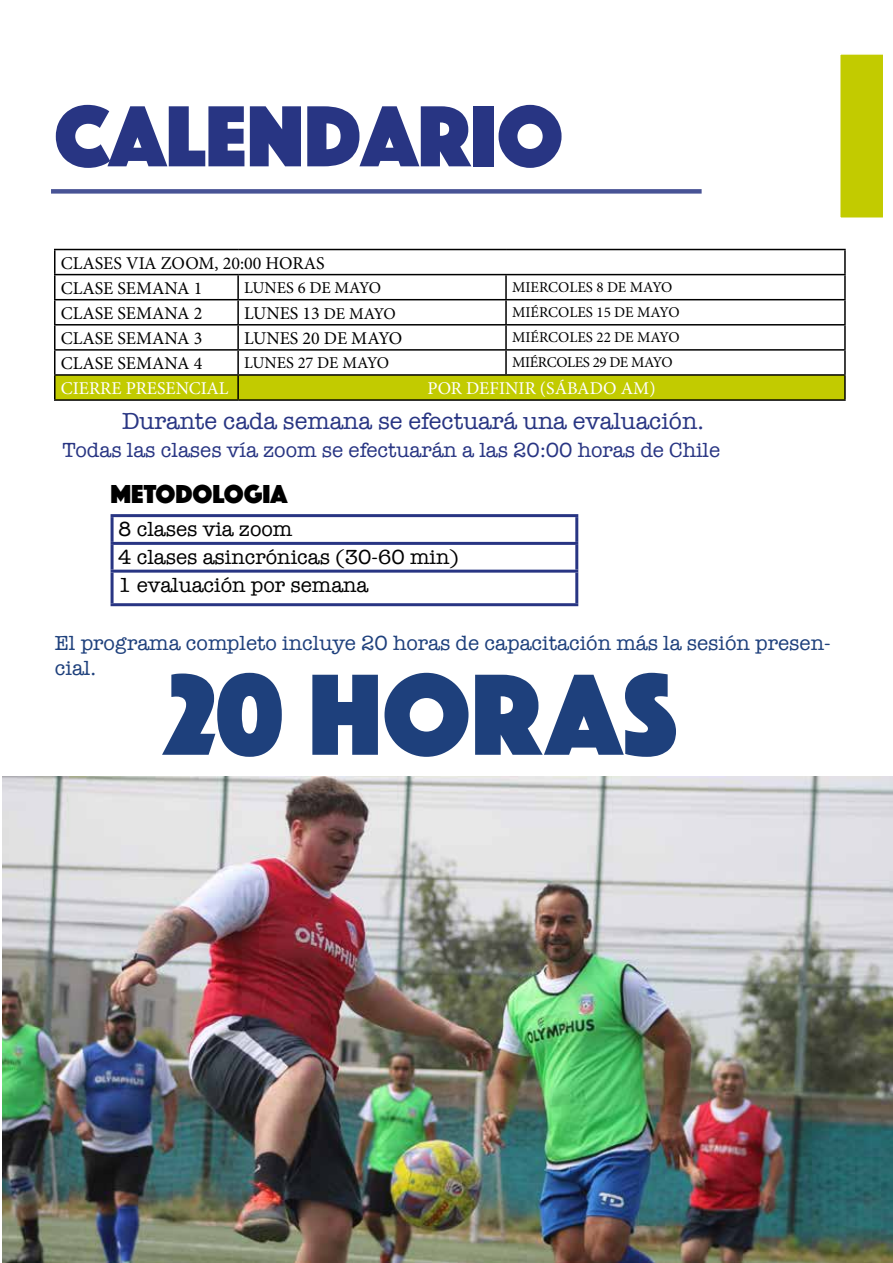
<style>
.page{position:relative;width:893px;height:1263px;background:#fff}
.page>*{position:absolute;margin:0;border:0;box-sizing:border-box;transform-origin:0 0}
.t1{font:120px "Phosphate Solid";color:#1e407c}
.t2{font:90px "Phosphate Solid";color:#283583}
.t3{font:27px "Phosphate Solid";color:#000}
.t4{font:24px "American Typewriter";color:#283583}
.t5{font:21px/25.2px "American Typewriter";color:#1e407c}
.t6{font:21px/27.8px "American Typewriter";color:#000}
.t7{font:21px "American Typewriter";color:#283583}
.t8{font:18px/25px "Minion Pro";color:#000}
.t9{font:18px "Minion Pro";color:#fff}
.t10{font:16.5px "Minion Pro";color:#000}
.t11{font:15px "Minion Pro";letter-spacing:-.01em;color:#000}
.s1{font-size:16.5px}
</style>
<div class="page">
<div style="left:839px;top:53px;width:45px;height:166px;background:#c2cb00;border:2px solid #fff"></div>
<div style="left:56px;top:376px;width:788px;height:23px;background:#c2cb00"></div>
<hr style="left:54px;top:249px;width:184px;height:1px;background:#000">
<hr style="left:54px;top:250px;width:2px;height:24px;background:#000">
<hr style="left:238px;top:249px;width:268px;height:1px;background:#000">
<hr style="left:506px;top:249px;width:340px;height:1px;background:#000">
<hr style="left:844px;top:250px;width:2px;height:24px;background:#000">
<hr style="left:54px;top:274px;width:184px;height:1px;background:#000">
<hr style="left:54px;top:275px;width:2px;height:24px;background:#000">
<hr style="left:238px;top:274px;width:268px;height:1px;background:#000">
<hr style="left:237px;top:275px;width:2px;height:24px;background:#000">
<hr style="left:506px;top:274px;width:340px;height:1px;background:#000">
<hr style="left:505px;top:275px;width:2px;height:24px;background:#000">
<hr style="left:844px;top:275px;width:2px;height:24px;background:#000">
<hr style="left:54px;top:299px;width:184px;height:1px;background:#000">
<hr style="left:54px;top:300px;width:2px;height:24px;background:#000">
<hr style="left:238px;top:299px;width:268px;height:1px;background:#000">
<hr style="left:237px;top:300px;width:2px;height:24px;background:#000">
<hr style="left:506px;top:299px;width:340px;height:1px;background:#000">
<hr style="left:505px;top:300px;width:2px;height:24px;background:#000">
<hr style="left:844px;top:300px;width:2px;height:24px;background:#000">
<hr style="left:54px;top:324px;width:184px;height:1px;background:#000">
<hr style="left:54px;top:325px;width:2px;height:24px;background:#000">
<hr style="left:238px;top:324px;width:268px;height:1px;background:#000">
<hr style="left:237px;top:325px;width:2px;height:24px;background:#000">
<hr style="left:506px;top:324px;width:340px;height:1px;background:#000">
<hr style="left:505px;top:325px;width:2px;height:24px;background:#000">
<hr style="left:844px;top:325px;width:2px;height:24px;background:#000">
<hr style="left:54px;top:349px;width:184px;height:2px;background:#000">
<hr style="left:54px;top:351px;width:2px;height:23px;background:#000">
<hr style="left:238px;top:349px;width:268px;height:2px;background:#000">
<hr style="left:237px;top:351px;width:2px;height:23px;background:#000">
<hr style="left:506px;top:349px;width:340px;height:2px;background:#000">
<hr style="left:505px;top:351px;width:2px;height:23px;background:#000">
<hr style="left:844px;top:351px;width:2px;height:23px;background:#000">
<hr style="left:54px;top:374px;width:184px;height:2px;background:#000">
<hr style="left:54px;top:376px;width:2px;height:23px;background:#000">
<hr style="left:238px;top:374px;width:268px;height:2px;background:#000">
<hr style="left:237px;top:376px;width:2px;height:23px;background:#000">
<hr style="left:506px;top:374px;width:340px;height:2px;background:#000">
<hr style="left:844px;top:376px;width:2px;height:23px;background:#000">
<hr style="left:54px;top:399px;width:184px;height:2px;background:#000">
<hr style="left:238px;top:399px;width:268px;height:2px;background:#000">
<hr style="left:506px;top:399px;width:340px;height:2px;background:#000">
<div style="left:51px;top:189px;width:651px;height:5px;background:#485395"></div>
<svg style="left:114px;top:517px;width:461px;height:53px"></svg>
<hr style="left:111px;top:514px;width:467px;height:3px;background:#283583">
<hr style="left:111px;top:517px;width:3px;height:25px;background:#283583">
<hr style="left:575px;top:517px;width:3px;height:25px;background:#283583">
<hr style="left:111px;top:542px;width:467px;height:3px;background:#283583">
<hr style="left:111px;top:545px;width:3px;height:25px;background:#283583">
<hr style="left:575px;top:545px;width:3px;height:25px;background:#283583">
<hr style="left:111px;top:570px;width:467px;height:3px;background:#283583">
<hr style="left:111px;top:573px;width:3px;height:30px;background:#283583">
<hr style="left:575px;top:573px;width:3px;height:30px;background:#283583">
<hr style="left:111px;top:603px;width:467px;height:3px;background:#283583">
<img style="left:2px;top:776px;width:891px;height:487px">
<h2 class="t2" style="left:54px;top:72px;width:511px">CALENDARIO</h2>
<p class="t8" style="left:61px;top:250px;width:265px">CLASES VIA ZOOM, 20:00 HORAS<br>CLASE SEMANA 1</p>
<p class="t10" style="left:244px;top:276px;width:139px">LUNES 6 DE MAYO</p>
<p class="t11" style="left:512px;top:277px;width:162px">MIERCOLES 8 DE MAYO</p>
<p class="t8" style="left:61px;top:301px;width:143px">CLASE SEMANA 2</p>
<p class="t8" style="left:244px;top:301px;width:153px">LUNES 13 <span class="s1">DE MAYO</span></p>
<p class="t11" style="left:512px;top:302px;width:169px">MIÉRCOLES 15 DE MAYO</p>
<p class="t8" style="left:61px;top:326px;width:143px">CLASE SEMANA 3</p>
<p class="t8" style="left:244px;top:326px;width:160px">LUNES 20 DE MAYO</p>
<p class="t11" style="left:512px;top:327px;width:169px">MIÉRCOLES 22 DE MAYO</p>
<p class="t8" style="left:61px;top:351px;width:143px">CLASE SEMANA 4</p>
<p class="t10" style="left:244px;top:352px;width:147px">LUNES 27 DE MAYO</p>
<p class="t11" style="left:512px;top:352px;width:162px">MIÉRCOLES 29 DE MAYO</p>
<p class="t9" style="left:61px;top:376px;width:169px">CIERRE PRESENCIAL</p>
<p class="t9" style="left:428px;top:376px;width:229px">POR DEFINIR (SÁBADO AM)</p>
<h3 class="t4" style="left:122px;top:402px;width:583px">Durante cada semana se efectuará una evaluación.</h3>
<p class="t7" style="left:62px;top:434px;width:659px">Todas las clases vía zoom se efectuarán a las 20:00 horas de Chile</p>
<h3 class="t3" style="left:111px;top:475px;width:178px">METODOLOGIA</h3>
<p class="t6" style="left:118px;top:515px;width:342px">8 clases via zoom<br>4 clases asincrónicas (30-60 min)<br>1 evaluación por semana</p>
<p class="t5" style="left:55px;top:629px;width:777px">El programa completo incluye 20 horas de capacitación más la sesión presen&shy;cial.</p>
<h1 class="t1" style="left:165px;top:629px;width:514px">20 HORAS</h1>
</div>
